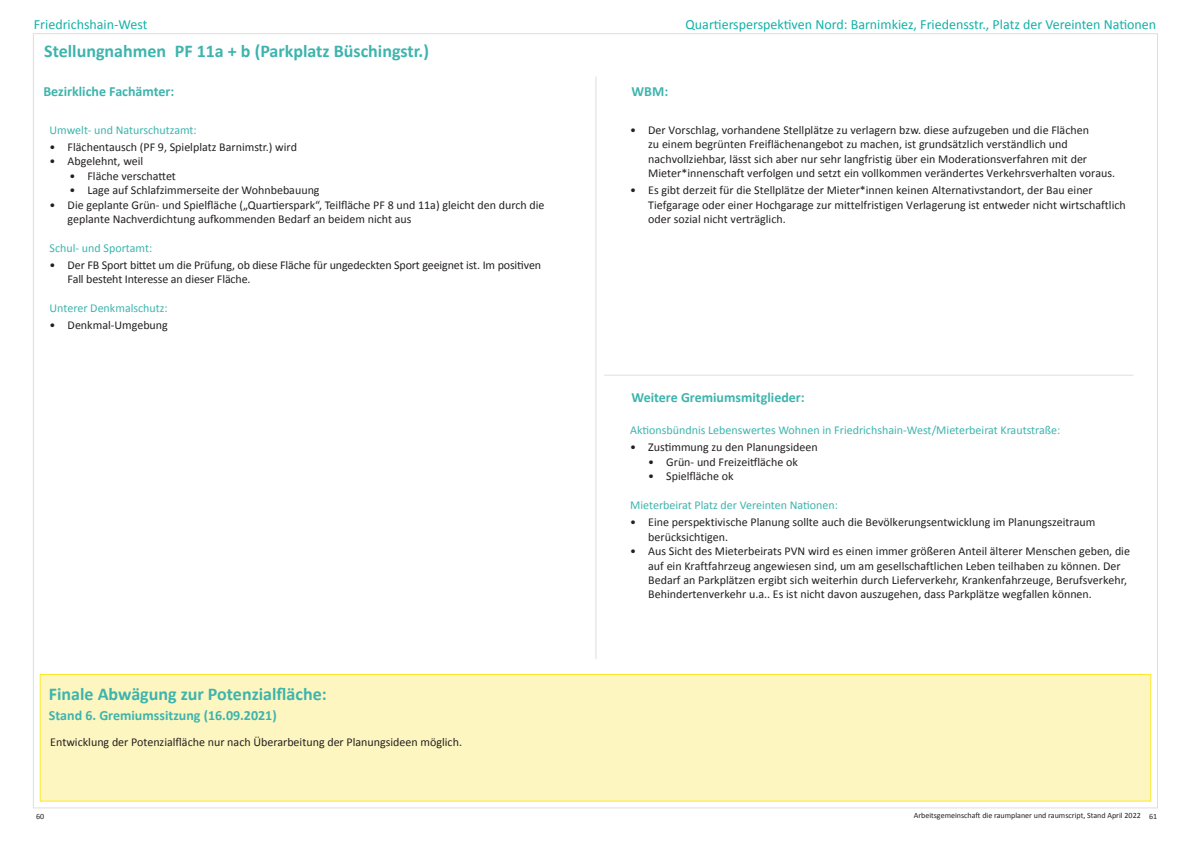
<style>
.page{position:relative;width:1191px;height:842px;background:#fff}
.page>*{position:absolute;margin:0;border:0;box-sizing:border-box;transform-origin:0 0}
.t1{font:700 18px "Calibri";color:#3db4ad}
.t2{font:14px "Calibri";color:#13b1a7}
.t3{font:700 14px "Calibri";color:#3db4ad}
.t4{font:12px/14.4px "Calibri";color:#231f20}
.t5{font:12px "Calibri";color:#3db4ad}
.t6{font:8px "Calibri";color:#231f20}
</style>
<div class="page">
<div style="left:40px;top:674px;width:1111px;height:127px;background:#fef6c0;border:1px solid #ffe82a"></div>
<hr style="left:595px;top:77px;width:1px;height:582px;background:#231f20">
<hr style="left:604px;top:375px;width:529px;height:1px;background:#231f20">
<p class="t2" style="left:34px;top:15px;width:115px">Friedrichshain-West</p>
<p class="t2" style="left:685px;top:15px;width:472px">Quartiersperspektiven Nord: Barnimkiez, Friedensstr., Platz der Vereinten Nationen</p>
<h1 class="t1" style="left:44px;top:40px;width:123px">Stellungnahmen</h1>
<h1 class="t1" style="left:175px;top:40px;width:256px">PF 11a + b (Parkplatz Büschingstr.)</h1>
<p class="t3" style="left:43px;top:82px;width:132px">Bezirkliche Fachämter:</p>
<p class="t3" style="left:631px;top:83px;width:38px">WBM:</p>
<p class="t5" style="left:50px;top:122px;width:149px">Umwelt- und Naturschutzamt:</p>
<p class="t4" style="left:50px;top:140px;width:249px">• Flächentausch (PF 9, Spielplatz Barnimstr.) wird</p>
<p class="t4" style="left:50px;top:154px;width:95px">• Abgelehnt, weil</p>
<p class="t4" style="left:69px;top:169px;width:108px">• Fläche verschattet</p>
<p class="t4" style="left:69px;top:183px;width:252px">• Lage auf Schlafzimmerseite der Wohnbebauung</p>
<p class="t4" style="left:68px;top:197px;width:478px;text-indent:-18px">• Die geplante Grün- und Spielfläche („Quartierspark“, Teilfläche PF 8 und 11a) gleicht den durch die geplante Nachverdichtung aufkommenden Bedarf an beidem nicht aus</p>
<p class="t5" style="left:50px;top:240px;width:104px">Schul- und Sportamt:</p>
<p class="t4" style="left:68px;top:258px;width:475px;text-indent:-18px">• Der FB Sport bittet um die Prüfung, ob diese Fläche für ungedeckten Sport geeignet ist. Im positiven<br>Fall besteht Interesse an dieser Fläche.</p>
<p class="t5" style="left:50px;top:301px;width:120px">Unterer Denkmalschutz:</p>
<p class="t4" style="left:50px;top:318px;width:120px">• Denkmal-Umgebung</p>
<h1 class="t1" style="left:49px;top:683px;width:279px">Finale Abwägung zur Potenzialfläche:</h1>
<p class="t3" style="left:49px;top:706px;width:229px">Stand 6. Gremiumssitzung (16.09.2021)</p>
<p class="t4" style="left:50px;top:735px;width:413px">Entwicklung der Potenzialfläche nur nach Überarbeitung der Planungsideen möglich.</p>
<p class="t4" style="left:648px;top:123px;width:468px;text-indent:-18px">• Der Vorschlag, vorhandene Stellplätze zu verlagern bzw. diese aufzugeben und die Flächen<br>zu einem begrünten Freiflächenangebot zu machen, ist grundsätzlich verständlich und nachvollziehbar, lässt sich aber nur sehr langfristig über ein Moderationsverfahren mit der Mieter*innenschaft verfolgen und setzt ein vollkommen verändertes Verkehrsverhalten voraus.</p>
<p class="t4" style="left:648px;top:183px;width:479px;text-indent:-18px">• Es gibt derzeit für die Stellplätze der Mieter*innen keinen Alternativstandort, der Bau einer<br>Tiefgarage oder einer Hochgarage zur mittelfristigen Verlagerung ist entweder nicht wirtschaftlich oder sozial nicht verträglich.</p>
<p class="t3" style="left:631px;top:388px;width:175px">Weitere Gremiumsmitglieder:</p>
<p class="t5" style="left:630px;top:423px;width:432px">Aktionsbündnis Lebenswertes Wohnen in Friedrichshain-West/Mieterbeirat Krautstraße:</p>
<p class="t4" style="left:630px;top:440px;width:189px">• Zustimmung zu den Planungsideen</p>
<p class="t4" style="left:648px;top:455px;width:151px">• Grün- und Freizeitfläche ok</p>
<p class="t4" style="left:648px;top:469px;width:87px">• Spielfläche ok</p>
<p class="t5" style="left:630px;top:497px;width:209px">Mieterbeirat Platz der Vereinten Nationen:</p>
<p class="t4" style="left:648px;top:515px;width:448px;text-indent:-18px">• Eine perspektivische Planung sollte auch die Bevölkerungsentwicklung im Planungszeitraum berücksichtigen.</p>
<p class="t4" style="left:648px;top:544px;width:483px;text-indent:-18px">• Aus Sicht des Mieterbeirats PVN wird es einen immer größeren Anteil älterer Menschen geben, die auf ein Kraftfahrzeug angewiesen sind, um am gesellschaftlichen Leben teilhaben zu können. Der Bedarf an Parkplätzen ergibt sich weiterhin durch Lieferverkehr, Krankenfahrzeuge, Berufsverkehr, Behindertenverkehr u.a.. Es ist nicht davon auszugehen, dass Parkplätze wegfallen können.</p>
<p class="t6" style="left:913px;top:811px;width:228px">Arbeitsgemeinschaft die raumplaner und raumscript, Stand April 2022</p>
<p class="t6" style="left:36px;top:812px;width:10px">60</p>
<p class="t6" style="left:1149px;top:811px;width:10px">61</p>
</div>
